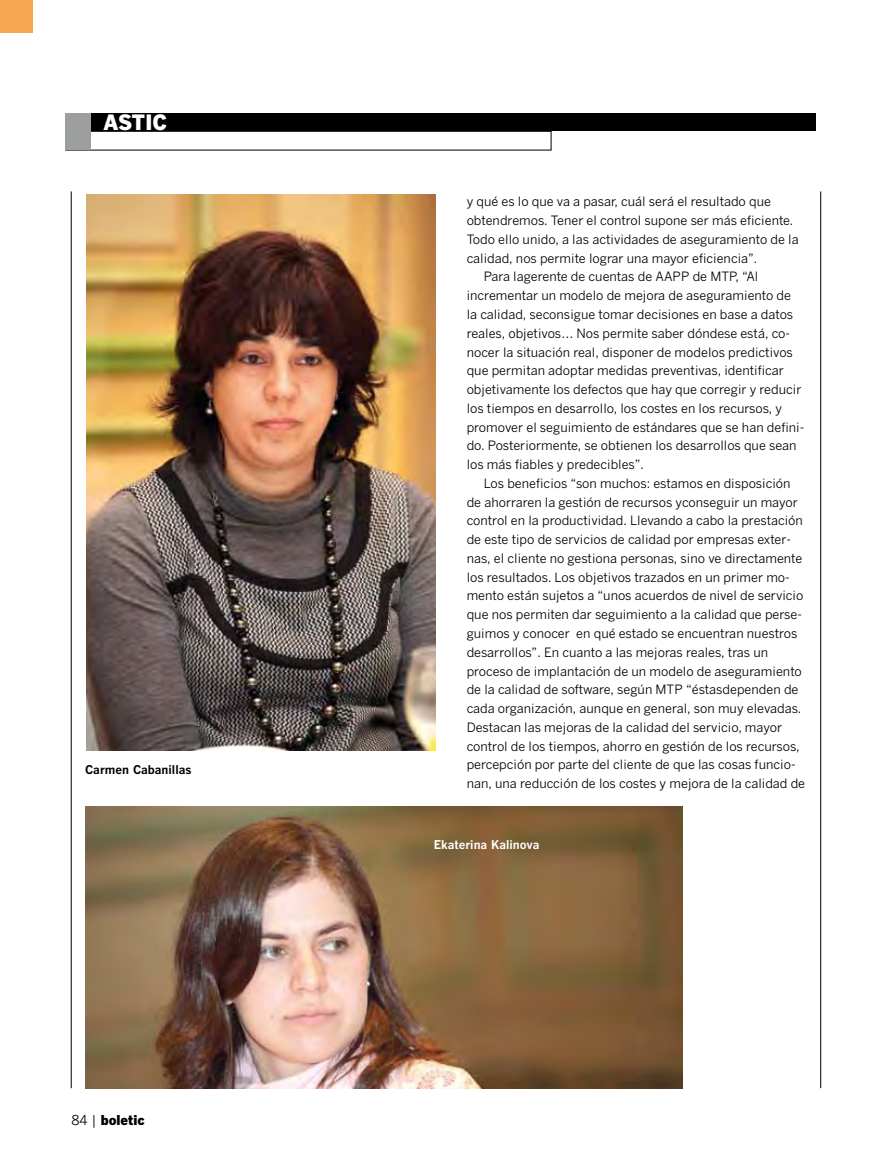
<style>
.page{position:relative;width:893px;height:1170px;background:#fff}
.page>*{position:absolute;margin:0;border:0;box-sizing:border-box;transform-origin:0 0}
.t1{font:900 21px "Benton Gothic";color:#fff}
.t2{font:900 13.5px "Benton Gothic";color:#000}
.t3{font:12.75px "Benton Gothic";color:#000}
.t4{font:700 12px "Benton Gothic";letter-spacing:-.005em;color:#fff}
.t5{font:700 12px "Benton Gothic";color:#000}
.s1{font-weight:400}
</style>
<div class="page">
<hr style="left:71px;top:191px;width:1px;height:897px;background:#000">
<hr style="left:820px;top:191px;width:1px;height:897px;background:#000">
<div style="left:66px;top:131px;width:485px;height:19px;border:1px solid #000"></div>
<div style="left:65px;top:113px;width:750px;height:18px;background:#000"></div>
<div style="left:65px;top:113px;width:26px;height:37px;background:#9c9e9f"></div>
<div style="left:0;top:0;width:33px;height:33px;background:#f5a74f"></div>
<img style="left:87px;top:195px;width:349px;height:555px">
<img style="left:85px;top:806px;width:598px;height:282px">
<h1 class="t1" style="left:103px;top:109px;width:54px">ASTIC</h1>
<p class="t5" style="left:85px;top:761px;width:108px">Carmen Cabanillas</p>
<p class="t2" style="left:71px;top:1111px;width:75px"><span class="s1">84 |</span> boletic</p>
<p class="t3" style="left:467px;top:194px;width:306px">y qué es lo que va a pasar, cuál será el resultado que</p>
<p class="t3" style="left:467px;top:213px;width:328px">obtendremos. Tener el control supone ser más eficiente.</p>
<p class="t3" style="left:467px;top:232px;width:333px">Todo ello unido, a las actividades de aseguramiento de la</p>
<p class="t3" style="left:467px;top:250px;width:292px">calidad, nos permite lograr una mayor eficiencia”.</p>
<p class="t3" style="left:484px;top:269px;width:276px">Para lagerente de cuentas de AAPP de MTP, “Al</p>
<p class="t3" style="left:467px;top:288px;width:326px">incrementar un modelo de mejora de aseguramiento de</p>
<p class="t3" style="left:467px;top:307px;width:328px">la calidad, seconsigue tomar decisiones en base a datos</p>
<p class="t3" style="left:467px;top:325px;width:325px">reales, objetivos… N os permite saber dóndese está, co-</p>
<p class="t3" style="left:467px;top:344px;width:328px">nocer la situación real, disponer de modelos predictivos</p>
<p class="t3" style="left:467px;top:363px;width:319px">que permitan adoptar medidas preventivas, identificar</p>
<p class="t3" style="left:467px;top:382px;width:336px">objetivamente los defectos que hay que corregir y reducir</p>
<p class="t3" style="left:467px;top:400px;width:317px">los tiempos en desarrollo, los costes en los recursos, y</p>
<p class="t3" style="left:467px;top:419px;width:339px">promover el seguimiento de estándares que se han defini-</p>
<p class="t3" style="left:467px;top:438px;width:331px">do. Posteriormente, se obtienen los desarrollos que sean</p>
<p class="t3" style="left:467px;top:457px;width:179px">los más fiables y predecibles”.</p>
<p class="t3" style="left:484px;top:475px;width:308px">Los beneficios “son muchos: estamos en disposición</p>
<p class="t3" style="left:467px;top:494px;width:333px">de ahorraren la gestión de recursos yconseguir un mayor</p>
<p class="t3" style="left:467px;top:513px;width:338px">control en la productividad. Llevando a cabo la prestación</p>
<p class="t3" style="left:467px;top:532px;width:326px">de este tipo de servicios de calidad por empresas exter-</p>
<p class="t3" style="left:467px;top:550px;width:337px">nas, el cliente no gestiona personas, sino ve directamente</p>
<p class="t3" style="left:467px;top:569px;width:325px">los resultados. Los objetivos trazados en un primer mo-</p>
<p class="t3" style="left:467px;top:588px;width:338px">mento están sujetos a “unos acuerdos de nivel de servicio</p>
<p class="t3" style="left:467px;top:607px;width:337px">que nos permiten dar seguimiento a la calidad que perse-</p>
<p class="t3" style="left:467px;top:625px;width:332px">guimos y conocer en qué estado se encuentran nuestros</p>
<p class="t3" style="left:467px;top:644px;width:303px">desarrollos”. En cuanto a las mejoras reales, tras un</p>
<p class="t3" style="left:467px;top:663px;width:337px">proceso de implantación de un modelo de aseguramiento</p>
<p class="t3" style="left:467px;top:682px;width:333px">de la calidad de software, según MTP “éstasdependen de</p>
<p class="t3" style="left:467px;top:700px;width:336px">cada organización, aunque en general, son muy elevadas.</p>
<p class="t3" style="left:467px;top:719px;width:317px">Destacan las mejoras de la calidad del servicio, mayor</p>
<p class="t3" style="left:467px;top:738px;width:334px">control de los tiempos, ahorro en gestión de los recursos,</p>
<p class="t3" style="left:467px;top:757px;width:330px">percepción por parte del cliente de que las cosas funcio-</p>
<p class="t3" style="left:467px;top:775px;width:340px">nan, una reducción de los costes y mejora de la calidad de</p>
<p class="t4" style="left:434px;top:836px;width:107px">Ekaterina Kalinova</p>
</div>
